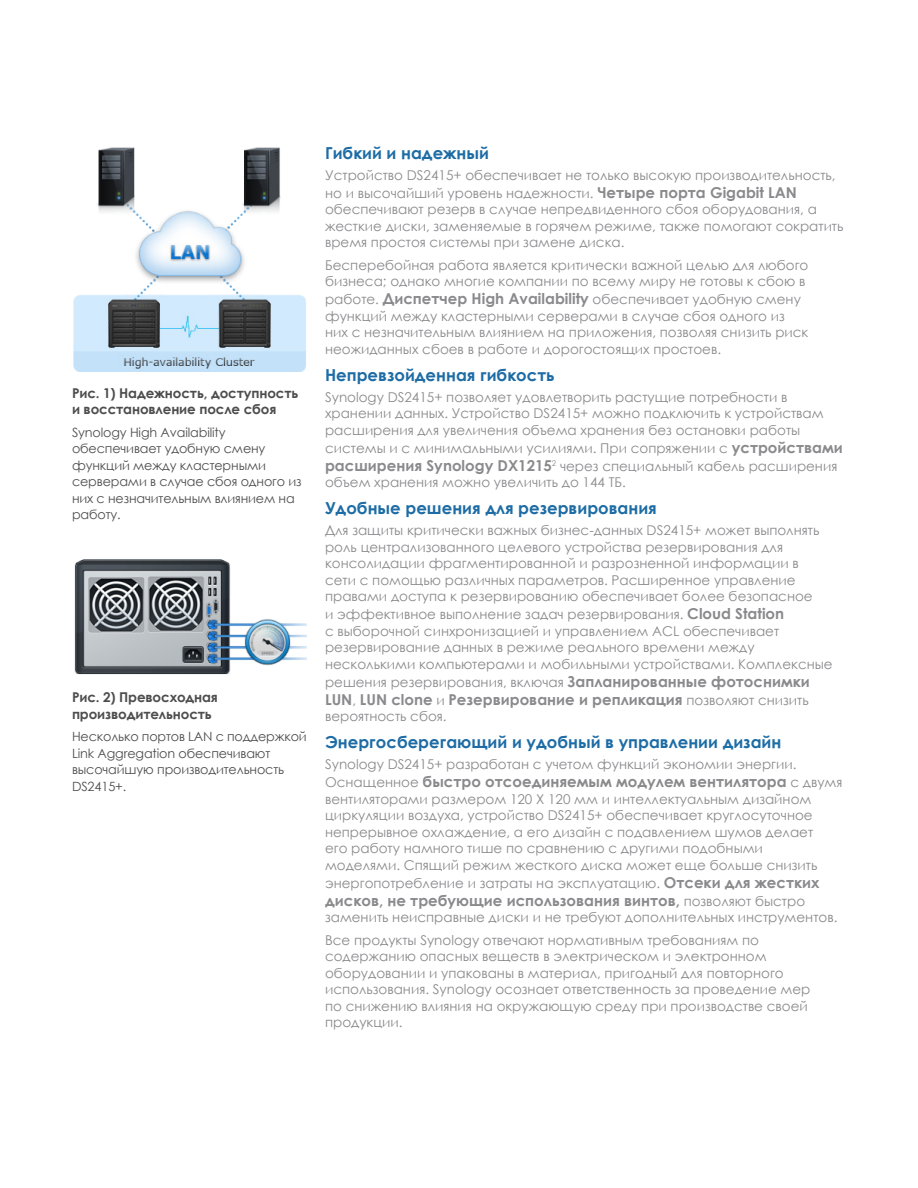
<style>
.page{position:relative;width:918px;height:1188px;background:#fff}
.page>*{position:absolute;margin:0;border:0;box-sizing:border-box;transform-origin:0 0}
.BodyHeading{font:700 16.5px "Century Gothic";color:#1d6ca5}
.BodyContent{font:700 15px "Century Gothic";color:#8a8a8d}
.BodyContent-2{font:13.5px/16.5px "Century Gothic";color:#8a8a8d}
.GraphicTextTitle{font:700 13.5px/16.5px "Century Gothic";letter-spacing:-.01em;color:#4e4d4e}
.GraphicText{font:12.75px/16.5px "Century Gothic";letter-spacing:-.01em;color:#4e4d4e}
.s1{font-weight:700;font-size:15px}
.s2{font-weight:400;font-size:13.5px}
</style>
<div class="page">
<img style="left:73px;top:147px;width:233px;height:225px">
<img style="left:74px;top:559px;width:232px;height:116px">
<p class="GraphicTextTitle" style="left:72px;top:384px;width:228px">Рис. 1) Надежность, доступность и восстановление после сбоя</p>
<p class="GraphicText" style="left:72px;top:424px;width:231px">Synology High Availability обеспечивает удобную смену функций между кластерными серверами в случае сбоя одного из них с незначительным влиянием на работу.</p>
<p class="GraphicTextTitle" style="left:72px;top:689px;width:148px">Рис. 2) Превосходная производительность</p>
<p class="GraphicText" style="left:72px;top:728px;width:236px">Несколько портов LAN с поддержкой<br>Link Aggregation обеспечивают высочайшую производительность<br>DS2415+.</p>
<p class="BodyHeading" style="left:325px;top:140px;width:165px">Гибкий и надежный</p>
<p class="BodyContent-2" style="left:325px;top:166px;width:512px;line-height:18px">Устройство DS2415+ обеспечивает не только высокую производительность, но и высочайший уровень надежности. <span class="s1">Четыре порта Gigabit LAN</span></p>
<p class="BodyContent-2" style="left:325px;top:201px;width:520px">обеспечивают резерв в случае непредвиденного сбоя оборудования, а жесткие диски, заменяемые в горячем режиме, также помогают сократить время простоя системы при замене диска.</p>
<p class="BodyContent-2" style="left:325px;top:257px;width:485px">Бесперебойная работа является критически важной целью для любого бизнеса; однако многие компании по всему миру не готовы к сбою в</p>
<p class="BodyContent-2" style="left:325px;top:291px;width:485px">работе. <span class="s1">Диспетчер High Availability</span> обеспечивает удобную смену функций между кластерными серверами в случае сбоя одного из них с незначительным влиянием на приложения, позволяя снизить риск неожиданных сбоев в работе и дорогостоящих простоев.</p>
<p class="BodyHeading" style="left:325px;top:362px;width:231px">Непревзойденная гибкость</p>
<p class="BodyContent-2" style="left:325px;top:389px;width:500px">Synology DS2415+ позволяет удовлетворить растущие потребности в хранении данных. Устройство DS2415+ можно подключить к устройствам расширения для увеличения объема хранения без остановки работы</p>
<p class="BodyContent-2" style="left:325px;top:439px;width:519px;line-height:18px">системы и с минимальными усилиями. При сопряжении с <span class="s1">устройствами расширения Synology DX1215</span><sup>2</sup> через специальный кабель расширения</p>
<p class="BodyContent-2" style="left:325px;top:474px;width:302px">объем хранения можно увеличить до 144 ТБ.</p>
<p class="BodyHeading" style="left:325px;top:496px;width:333px">Удобные решения для резервирования</p>
<p class="BodyContent-2" style="left:325px;top:522px;width:496px">Для защиты критически важных бизнес-данных DS2415+ может выполнять роль централизованного целевого устройства резервирования для консолидации фрагментированной и разрозненной информации в сети с помощью различных параметров. Расширенное управление правами доступа к резервированию обеспечивает более безопасное</p>
<p class="BodyContent-2" style="left:325px;top:606px;width:509px">и эффективное выполнение задач резервирования. <span class="s1">Cloud Station<br></span>с выборочной синхронизацией и управлением ACL обеспечивает резервирование данных в режиме реального времени между несколькими компьютерами и мобильными устройствами. Комплексные</p>
<p class="BodyContent-2" style="left:325px;top:674px;width:486px">решения резервирования, включая <span class="s1">Запланированные фотоснимки</span></p>
<p class="BodyContent" style="left:325px;top:688px;width:485px">LUN<span class="s2">,</span> LUN clone <span class="s2">и</span> Резервирование и репликация <span class="s2">позволяют снизить</span></p>
<p class="BodyContent-2" style="left:325px;top:708px;width:123px">вероятность сбоя.</p>
<p class="BodyHeading" style="left:325px;top:730px;width:458px">Энергосберегающий и удобный в управлении дизайн</p>
<p class="BodyContent-2" style="left:325px;top:756px;width:473px">Synology DS2415+ разработан с учетом функций экономии энергии.</p>
<p class="BodyContent" style="left:325px;top:771px;width:519px"><span class="s2">Оснащенное</span> быстро отсоединяемым модулем вентилятора <span class="s2">с двумя</span></p>
<p class="BodyContent-2" style="left:325px;top:791px;width:494px">вентиляторами размером 120 X 120 мм и интеллектуальным дизайном циркуляции воздуха, устройство DS2415+ обеспечивает круглосуточное непрерывное охлаждение, а его дизайн с подавлением шумов делает его работу намного тише по сравнению с другими подобными моделями. Спящий режим жесткого диска может еще больше снизить</p>
<p class="BodyContent-2" style="left:325px;top:875px;width:496px">энергопотребление и затраты на эксплуатацию. <span class="s1">Отсеки для жестких</span></p>
<p class="BodyContent" style="left:325px;top:889px;width:482px">дисков, не требующие использования винтов, <span class="s2">позволяют быстро</span></p>
<p class="BodyContent-2" style="left:325px;top:909px;width:514px">заменить неисправные диски и не требуют дополнительных инструментов.</p>
<p class="BodyContent-2" style="left:325px;top:932px;width:487px">Все продукты Synology отвечают нормативным требованиям по содержанию опасных веществ в электрическом и электронном оборудовании и упакованы в материал, пригодный для повторного использования. Synology осознает ответственность за проведение мер по снижению влияния на окружающую среду при производстве своей продукции.</p>
</div>
